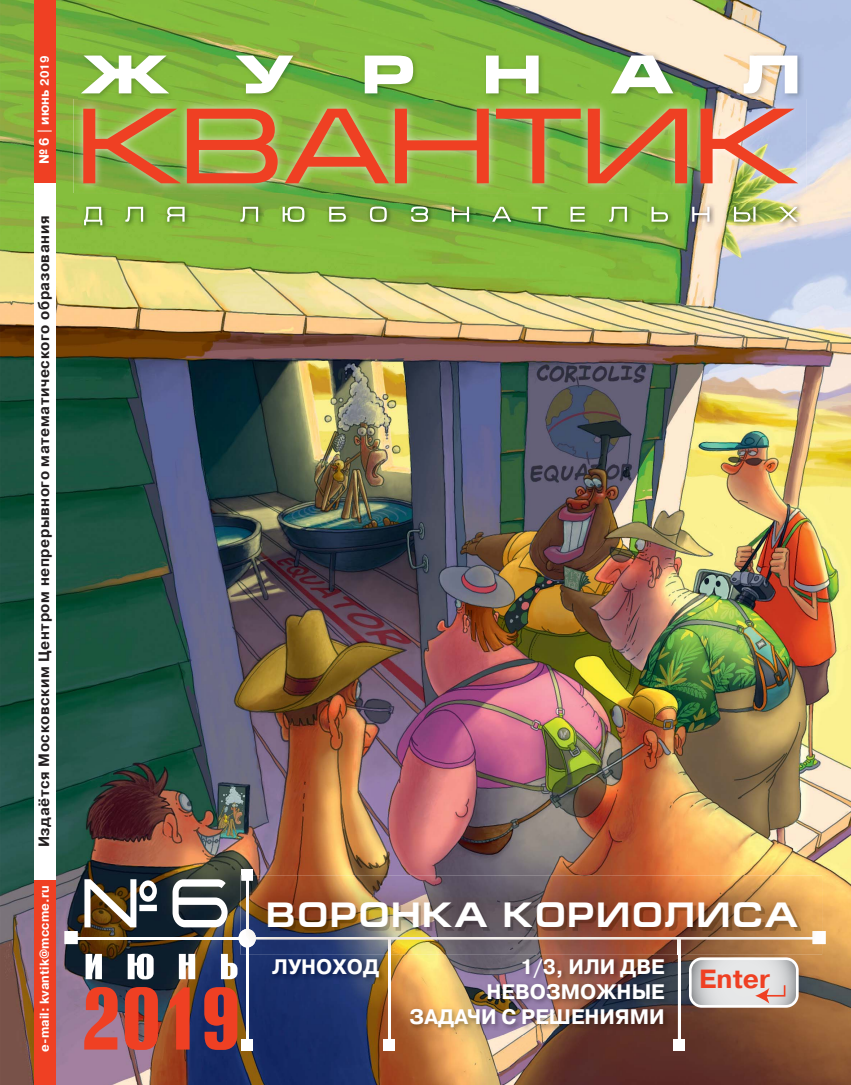
<style>
.page{position:relative;width:851px;height:1085px;background:#fff}
.page>*{position:absolute;margin:0;border:0;box-sizing:border-box;transform-origin:0 0}
.t1{font:700 87.3px "Rubrica";color:#ef4023}
.t2{font:700 52.5px "Rubrica";color:#fff}
.t3{font:700 35.25px "Europe Ext";letter-spacing:.06em;color:#fff;scale:.94 1}
.t4{font:700 26.25px "Pragmatica C";color:#ef4023}
.t5{font:700 21px/25.2px "Pragmatica C";color:#fff;text-align:right}
.t6{font:700 15px "Pragmatica C";letter-spacing:.04em;color:#231f20}
.t7{font:700 13.5px "Pragmatica C";color:#fff;scale:.96 1}
.t8{font:700 12.75px "Pragmatica C";letter-spacing:.01em;color:#fff}
.s1{font-size:12px}
.s2{font-family:"Babaev C";font-weight:400;font-size:66px}
</style>
<div class="page">
<img style="left:0;top:0;width:850px;height:1084px">
<img style="left:81px;top:203px;width:722px;height:28px">
<img style="left:84px;top:206px;width:713px;height:19px">
<div style="left:34px;top:167px;width:21px;height:728px;background:#fff"></div>
<div style="left:34px;top:0;width:21px;height:183px;background:#ef4023"></div>
<div style="left:34px;top:880px;width:21px;height:204px;background:#ef4023"></div>
<hr style="left:74px;top:937px;width:750px;height:2px;background:#fff">
<div style="left:241px;top:1039px;width:12px;height:11px;background:#fff"></div>
<svg style="left:238px;top:929px;width:3px;height:18px"></svg>
<div style="left:241px;top:869px;width:12px;height:11px;background:#fff"></div>
<hr style="left:246px;top:869px;width:2px;height:176px;background:#fff">
<div style="left:65px;top:931px;width:12px;height:12px;background:#fff"></div>
<img style="left:270px;top:955px;width:115px;height:28px">
<img style="left:408px;top:955px;width:263px;height:79px">
<div style="left:383px;top:1039px;width:12px;height:11px;background:#fff"></div>
<hr style="left:388px;top:938px;width:2px;height:107px;background:#fff">
<div style="left:673px;top:1039px;width:11px;height:11px;background:#fff"></div>
<hr style="left:678px;top:938px;width:2px;height:107px;background:#fff">
<img style="left:78px;top:52px;width:725px;height:47px">
<svg style="left:81px;top:56px;width:716px;height:37px"></svg>
<img style="left:73px;top:99px;width:733px;height:94px">
<svg style="left:83px;top:109px;width:715px;height:74px;background:#b39048"></svg>
<svg style="left:689px;top:956px;width:109px;height:52px;background:#d9d3d2"></svg>
<img style="left:241px;top:875px;width:581px;height:79px">
<svg style="left:812px;top:931px;width:13px;height:13px"></svg>
<img style="left:256px;top:937px;width:566px;height:2px">
<img style="left:248px;top:929px;width:8px;height:18px">
<img style="left:241px;top:929px;width:5px;height:18px">
<svg style="left:241px;top:875px;width:12px;height:5px"></svg>
<svg style="left:388px;top:938px;width:2px;height:16px"></svg>
<svg style="left:678px;top:938px;width:2px;height:16px"></svg>
<img style="left:271px;top:905px;width:529px;height:25px">
<p class="t7" style="left:36px;top:164px;width:114px;rotate:-90deg">№ 6 | июнь <span class="s1">2019</span></p>
<p class="t6" style="left:35px;top:847px;width:633px;rotate:-90deg">Издаётся Московским Центром непрерывного математического образования</p>
<p class="t8" style="left:37px;top:1051px;width:168px;rotate:-90deg">e-mail: kvantik@mccme.ru</p>
<h3 class="t3" style="left:81px;top:895px;width:763px"><span class="s2">№ 6</span> ВОРОНКА КОРИОЛИСА</h3>
<h2 class="t2" style="left:84px;top:935px;width:156px">июнь</h2>
<h1 class="t1" style="left:81px;top:976px;width:161px">2019</h1>
<h3 class="t5" style="left:272px;top:953px;width:108px">ЛУНОХОД</h3>
<h3 class="t5" style="left:409px;top:953px;width:257px">1/3, ИЛИ ДВЕ<br>НЕВОЗМОЖНЫЕ<br>ЗАДАЧИ С РЕШЕНИЯМИ</h3>
<h3 class="t4" style="left:699px;top:963px;width:72px">Enter</h3>
</div>
